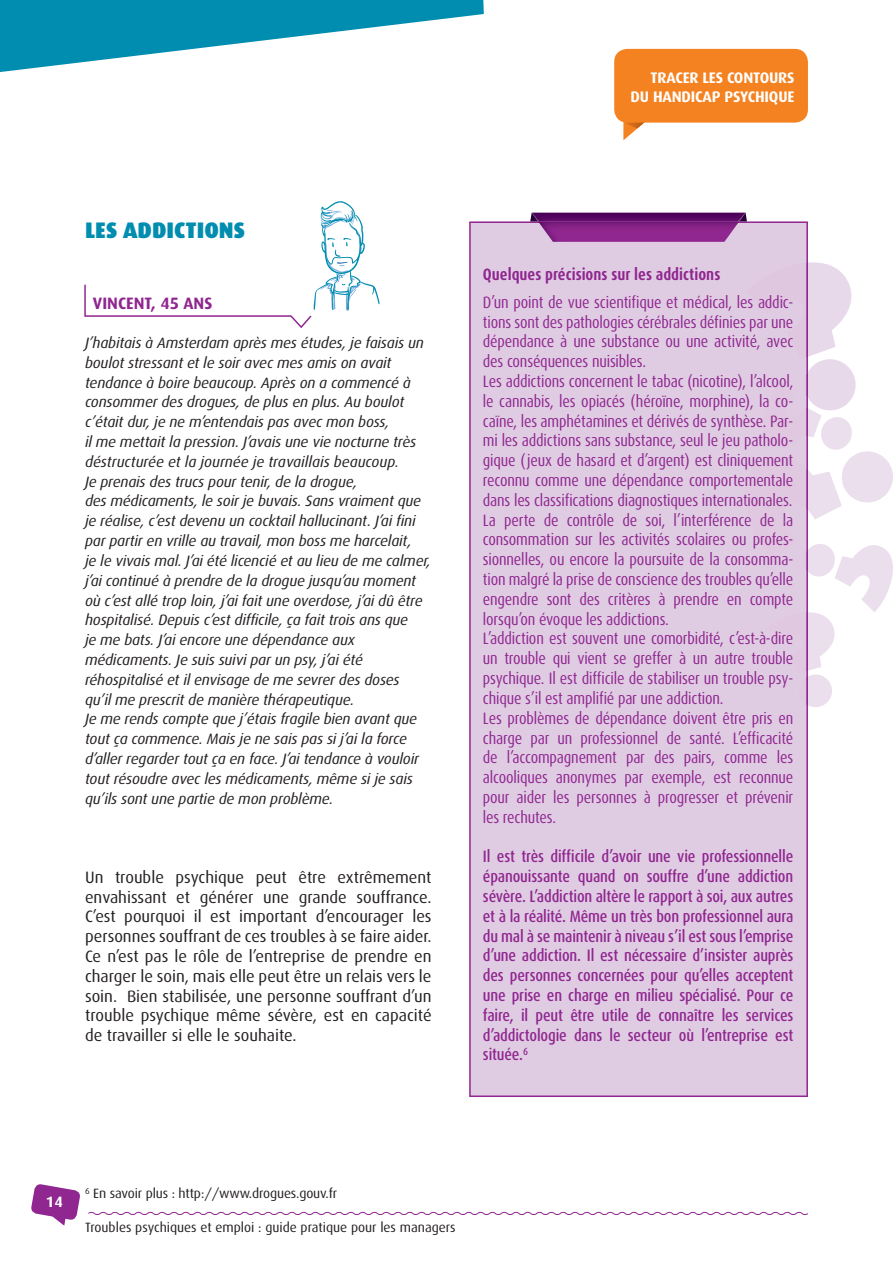
<style>
.page{position:relative;width:893px;height:1263px;background:#fff}
.page>*{position:absolute;margin:0;border:0;box-sizing:border-box;transform-origin:0 0}
.t1{font:900 22.5px "Dax";color:#008db0}
.t2{font:condensed 16.5px/19.8px "Dax OT";letter-spacing:-.01em;color:#90268f;text-align:justify}
.t3{font:500 condensed 16.5px/19.8px "Dax OT";letter-spacing:-.01em;color:#90268f;text-align:justify}
.t4{font:16.5px/19.8px "Dax";color:#231f20;text-align:justify}
.t5{font:700 condensed 16.5px "Dax OT";color:#90268f}
.t6{font:700 16.5px "Dax";color:#90268f}
.t7{font:700 15.3px/18.3px "Dax";letter-spacing:-.01em;color:#fff;text-align:right}
.t8{font:italic 15px/19.8px "Dax";letter-spacing:-.01em;color:#231f20}
.t9{font:700 15px "Dax";color:#fff}
.t10{font:13.5px "Dax";color:#231f20}
</style>
<div class="page">
<svg style="left:31px;top:1184px;width:49px;height:42px"></svg>
<svg style="left:88px;top:1211px;width:721px;height:4px"></svg>
<div style="left:614px;top:49px;width:194px;height:74px;background:#f58220;border-radius:13px"></div>
<svg style="left:623px;top:122px;width:28px;height:18px"></svg>
<img style="left:623px;top:123px;width:21px;height:6px">
<svg style="left:84px;top:201px;width:296px;height:128px"></svg>
<svg style="left:0;top:0;width:484px;height:72px"></svg>
<div style="left:469px;top:221px;width:339px;height:876px;background:#dfcce3"></div>
<img style="left:539px;top:213px;width:199px;height:8px">
<img style="left:538px;top:221px;width:201px;height:21px">
<svg style="left:530px;top:213px;width:9px;height:8px"></svg>
<svg style="left:738px;top:213px;width:9px;height:8px"></svg>
<svg style="left:745px;top:262px;width:148px;height:445px"></svg>
<h1 class="t1" style="left:85px;top:217px;width:161px">LES ADDICTIONS</h1>
<p class="t6" style="left:93px;top:294px;width:121px">VINCENT, 45 ANS</p>
<p class="t8" style="left:85px;top:333px;width:347px">J’habitais à Amsterdam après mes études, je faisais un boulot stressant et le soir avec mes amis on avait tendance à boire beaucoup. Après on a commencé à consommer des drogues, de plus en plus. Au boulot c’était dur, je ne m’entendais pas avec mon boss,<br>il me mettait la pression. J’avais une vie nocturne très déstructurée et la journée je travaillais beaucoup.<br>Je prenais des trucs pour tenir, de la drogue,<br>des médicaments, le soir je buvais. Sans vraiment que je réalise, c’est devenu un cocktail hallucinant. J’ai fini par partir en vrille au travail, mon boss me harcelait,<br>je le vivais mal. J’ai été licencié et au lieu de me calmer, j’ai continué à prendre de la drogue jusqu’au moment où c’est allé trop loin, j’ai fait une overdose, j’ai dû être hospitalisé. Depuis c’est difficile, ça fait trois ans que<br>je me bats. J’ai encore une dépendance aux médicaments. Je suis suivi par un psy, j’ai été réhospitalisé et il envisage de me sevrer des doses<br>qu’il me prescrit de manière thérapeutique.<br>Je me rends compte que j’étais fragile bien avant que tout ça commence. Mais je ne sais pas si j’ai la force d’aller regarder tout ça en face. J’ai tendance à vouloir tout résoudre avec les médicaments, même si je sais qu’ils sont une partie de mon problème.</p>
<p class="t4" style="left:85px;top:867px;width:348px">Un trouble psychique peut être extrêmement envahissant et générer une grande souffrance.<br>C’est pourquoi il est important d’encourager les personnes souffrant de ces troubles à se faire aider.<br>Ce n’est pas le rôle de l’entreprise de prendre en charger le soin, mais elle peut être un relais vers le soin. Bien stabilisée, une personne souffrant d’un trouble psychique même sévère, est en capacité de travailler si elle le souhaite.</p>
<p class="t7" style="left:631px;top:69px;width:166px">TRACER LES CONTOURS<br>DU HANDICAP PSYCHIQUE</p>
<p class="t5" style="left:483px;top:263px;width:239px">Quelques précisions sur les addictions</p>
<p class="t2" style="left:483px;top:292px;width:312px">D’un point de vue scientifique et médical, les addic&shy;tions sont des pathologies cérébrales définies par une dépendance à une substance ou une activité, avec</p>
<p class="t2" style="left:483px;top:352px;width:165px">des conséquences nuisibles.</p>
<p class="t2" style="left:483px;top:372px;width:312px">Les addictions concernent le tabac (nicotine), l’alcool, le cannabis, les opiacés (héroïne, morphine), la co&shy;caïne, les amphétamines et dérivés de synthèse. Par&shy;mi les addictions sans substance, seul le jeu patholo-</p>
<p class="t2" style="left:483px;top:451px;width:312px">gique (jeux de hasard et d’argent) est cliniquement reconnu comme une dépendance comportementale dans les classifications diagnostiques internationales.<br>La perte de contrôle de soi, l’interférence de la consommation sur les activités scolaires ou profes&shy;sionnelles, ou encore la poursuite de la consomma-</p>
<p class="t2" style="left:483px;top:570px;width:312px">tion malgré la prise de conscience des troubles qu’elle engendre sont des critères à prendre en compte lorsqu’on évoque les addictions.</p>
<p class="t2" style="left:483px;top:629px;width:312px">L’addiction est souvent une comorbidité, c’est-à-dire un trouble qui vient se greffer à un autre trouble</p>
<p class="t2" style="left:483px;top:669px;width:312px;text-align:left">psychique. Il est difficile de stabiliser un trouble psy&shy;chique s’il est amplifié par une addiction.<br>Les problèmes de dépendance doivent être pris en charge par un professionnel de santé. L’efficacité de l’accompagnement par des pairs, comme les alcooliques anonymes par exemple, est reconnue pour aider les personnes à progresser et prévenir les rechutes.</p>
<p class="t3" style="left:483px;top:847px;width:312px">il est très difficile d’avoir une vie professionnelle épanouissante quand on souffre d’une addiction sévère. L’addiction altère le rapport à soi, aux autres et à la réalité. Même un très bon professionnel aura du mal à se maintenir à niveau s’il est sous l’emprise d’une addiction. il est nécessaire d’insister auprès des personnes concernées pour qu’elles acceptent une prise en charge en milieu spécialisé. Pour ce faire, il peut être utile de connaître les services d’addictologie dans le secteur où l’entreprise est située.<sup>6</sup></p>
<p class="t9" style="left:46px;top:1193px;width:18px">14</p>
<p class="t10" style="left:85px;top:1186px;width:254px"><sup>6</sup> En savoir plus : http://www.drogues.gouv.fr</p>
<p class="t10" style="left:85px;top:1220px;width:372px">Troubles psychiques et emploi : guide pratique pour les managers</p>
</div>
